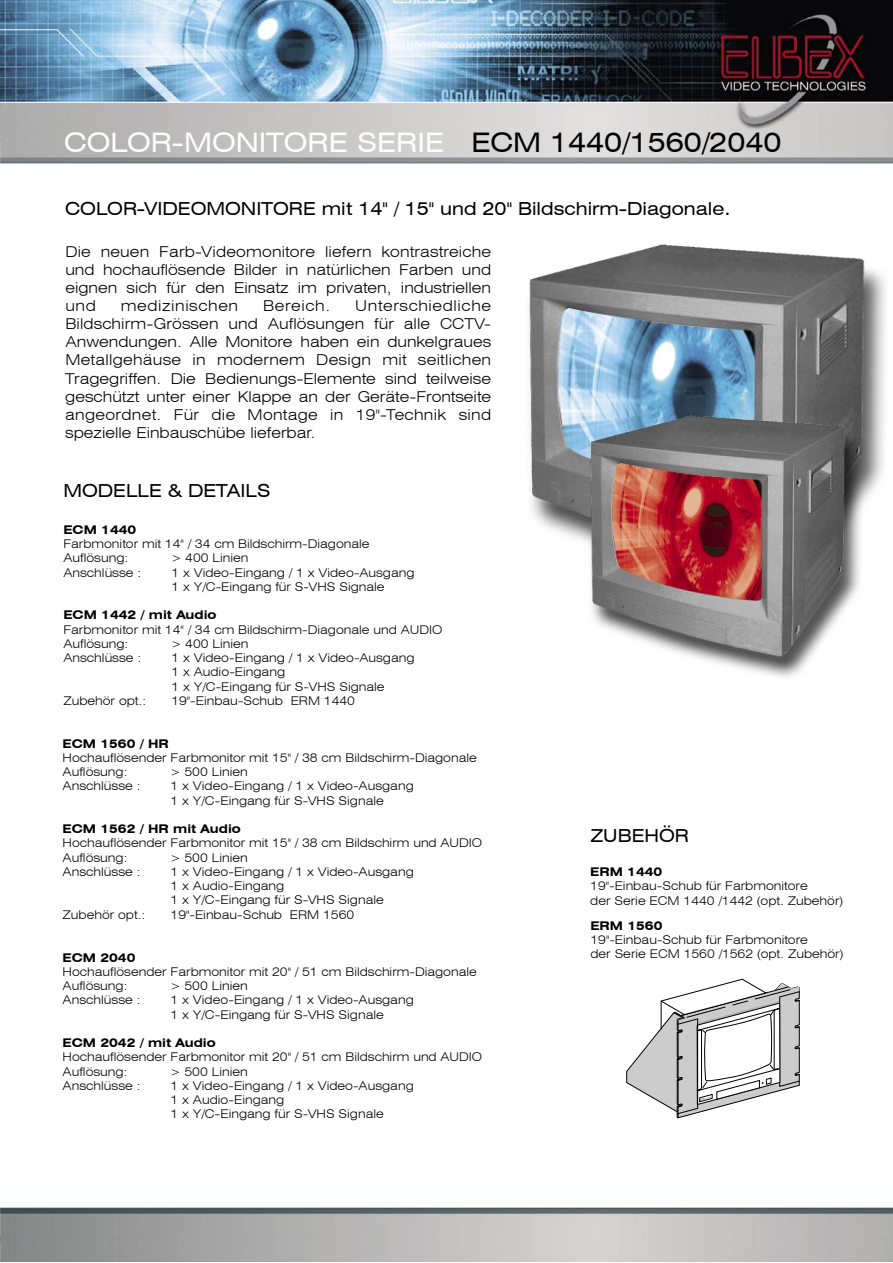
<style>
.page{position:relative;width:893px;height:1263px;background:#fff}
.page>*{position:absolute;margin:0;border:0;box-sizing:border-box;transform-origin:0 0}
.t1{font:27px "Swis 721 Ex BT";color:#fff}
.t2{font:18px "Swis 721 Ex BT";color:#000}
.t3{font:300 15px/18px "Swis 721 Lt Ex BT";color:#000;text-align:justify}
.t4{font:300 15px "Swis 721 Lt Ex BT";letter-spacing:.04em;color:#000}
.t5{font:300 12px/14.2px "Swis 721 Lt Ex BT";color:#000}
.t6{font:700 12px "Swis 721 Ex BT";color:#000}
.s1{color:#000}
</style>
<div class="page">
<img style="left:0;top:0;width:892px;height:1261px">
<img style="left:517px;top:229px;width:371px;height:371px">
<img style="left:581px;top:404px;width:281px;height:277px">
<svg style="left:697px;top:661px;width:83px;height:601px"></svg>
<svg style="left:626px;top:978px;width:174px;height:141px"></svg>
<h1 class="t1" style="left:64px;top:127px;width:719px">COLOR-MONITORE SERIE <span class="s1">ECM 1440/1560/2040</span></h1>
<h2 class="t2" style="left:65px;top:198px;width:667px">COLOR-VIDEOMONITORE mit 14" / 15" und 20" Bildschirm-Diagonale.</h2>
<p class="t3" style="left:65px;top:243px;width:427px">Die neuen Farb-Videomonitore liefern kontrastreiche und hochauflösende Bilder in natürlichen Farben und eignen sich für den Einsatz im privaten, industriellen und</p>
<p class="t3" style="left:65px;top:297px;width:427px;text-indent:290px">Unterschiedliche Bildschirm-Grössen und Auflösungen für alle CCTV-Anwendungen. Alle Monitore haben ein dunkelgraues Metallgehäuse in modernem Design mit seitlichen Tragegriffen. Die Bedienungs-Elemente sind teilweise geschützt unter einer Klappe an der Geräte-Frontseite angeordnet. Für die Montage in 19"-Technik sind spezielle Einbauschübe lieferbar.</p>
<p class="t4" style="left:121px;top:297px;width:119px">medizinischen</p>
<p class="t4" style="left:263px;top:297px;width:69px">Bereich.</p>
<h2 class="t2" style="left:63px;top:480px;width:209px">MODELLE &amp; DETAILS</h2>
<p class="t6" style="left:63px;top:522px;width:74px">ECM 1440</p>
<p class="t5" style="left:63px;top:537px;width:308px">Farbmonitor mit 14" / 34 cm Bildschirm-Diagonale<br>Auflösung:</p>
<p class="t5" style="left:171px;top:551px;width:79px">&gt; 400 Linien</p>
<p class="t5" style="left:63px;top:565px;width:79px">Anschlüsse :</p>
<p class="t5" style="left:171px;top:565px;width:245px">1 x Video-Eingang / 1 x Video-Ausgang<br>1 x Y/C-Eingang für S-VHS Signale</p>
<p class="t6" style="left:63px;top:608px;width:155px">ECM 1442 / mit Audio</p>
<p class="t5" style="left:63px;top:622px;width:381px">Farbmonitor mit 14" / 34 cm Bildschirm-Diagonale und AUDIO<br>Auflösung:</p>
<p class="t5" style="left:171px;top:636px;width:79px">&gt; 400 Linien</p>
<p class="t5" style="left:63px;top:651px;width:79px">Anschlüsse :</p>
<p class="t5" style="left:171px;top:651px;width:245px">1 x Video-Eingang / 1 x Video-Ausgang<br>1 x Audio-Eingang<br>1 x Y/C-Eingang für S-VHS Signale</p>
<p class="t5" style="left:63px;top:693px;width:84px">Zubehör opt.:</p>
<p class="t5" style="left:171px;top:693px;width:185px">19"-Einbau-Schub ERM 1440</p>
<p class="t6" style="left:63px;top:736px;width:108px">ECM 1560 / HR</p>
<p class="t5" style="left:63px;top:750px;width:416px">Hochauflösender Farbmonitor mit 15" / 38 cm Bildschirm-Diagonale<br>Auflösung:</p>
<p class="t5" style="left:171px;top:765px;width:79px">&gt; 500 Linien</p>
<p class="t5" style="left:63px;top:779px;width:79px">Anschlüsse :</p>
<p class="t5" style="left:171px;top:779px;width:245px">1 x Video-Eingang / 1 x Video-Ausgang<br>1 x Y/C-Eingang für S-VHS Signale</p>
<p class="t6" style="left:63px;top:822px;width:180px">ECM 1562 / HR mit Audio</p>
<p class="t5" style="left:63px;top:836px;width:421px">Hochauflösender Farbmonitor mit 15" / 38 cm Bildschirm und AUDIO<br>Auflösung:</p>
<p class="t5" style="left:171px;top:850px;width:79px">&gt; 500 Linien</p>
<p class="t5" style="left:63px;top:864px;width:79px">Anschlüsse :</p>
<p class="t5" style="left:171px;top:864px;width:245px">1 x Video-Eingang / 1 x Video-Ausgang<br>1 x Audio-Eingang<br>1 x Y/C-Eingang für S-VHS Signale</p>
<p class="t5" style="left:63px;top:907px;width:84px">Zubehör opt.:</p>
<p class="t5" style="left:171px;top:907px;width:185px">19"-Einbau-Schub ERM 1560</p>
<p class="t6" style="left:63px;top:950px;width:74px">ECM 2040</p>
<p class="t5" style="left:63px;top:964px;width:416px">Hochauflösender Farbmonitor mit 20" / 51 cm Bildschirm-Diagonale<br>Auflösung:</p>
<p class="t5" style="left:171px;top:979px;width:79px">&gt; 500 Linien</p>
<p class="t5" style="left:63px;top:993px;width:79px">Anschlüsse :</p>
<p class="t5" style="left:171px;top:993px;width:245px">1 x Video-Eingang / 1 x Video-Ausgang<br>1 x Y/C-Eingang für S-VHS Signale</p>
<p class="t6" style="left:63px;top:1036px;width:155px">ECM 2042 / mit Audio</p>
<p class="t5" style="left:63px;top:1050px;width:421px">Hochauflösender Farbmonitor mit 20" / 51 cm Bildschirm und AUDIO<br>Auflösung:</p>
<p class="t5" style="left:171px;top:1064px;width:79px">&gt; 500 Linien</p>
<p class="t5" style="left:63px;top:1078px;width:79px">Anschlüsse :</p>
<p class="t5" style="left:171px;top:1078px;width:245px">1 x Video-Eingang / 1 x Video-Ausgang<br>1 x Audio-Eingang<br>1 x Y/C-Eingang für S-VHS Signale</p>
<h2 class="t2" style="left:591px;top:825px;width:100px">ZUBEHÖR</h2>
<p class="t6" style="left:590px;top:865px;width:73px">ERM 1440</p>
<p class="t5" style="left:590px;top:879px;width:254px">19"-Einbau-Schub für Farbmonitore<br>der Serie ECM 1440 /1442 (opt. Zubehör)</p>
<p class="t6" style="left:590px;top:918px;width:73px">ERM 1560</p>
<p class="t5" style="left:590px;top:932px;width:254px">19"-Einbau-Schub für Farbmonitore<br>der Serie ECM 1560 /1562 (opt. Zubehör)</p>
</div>
